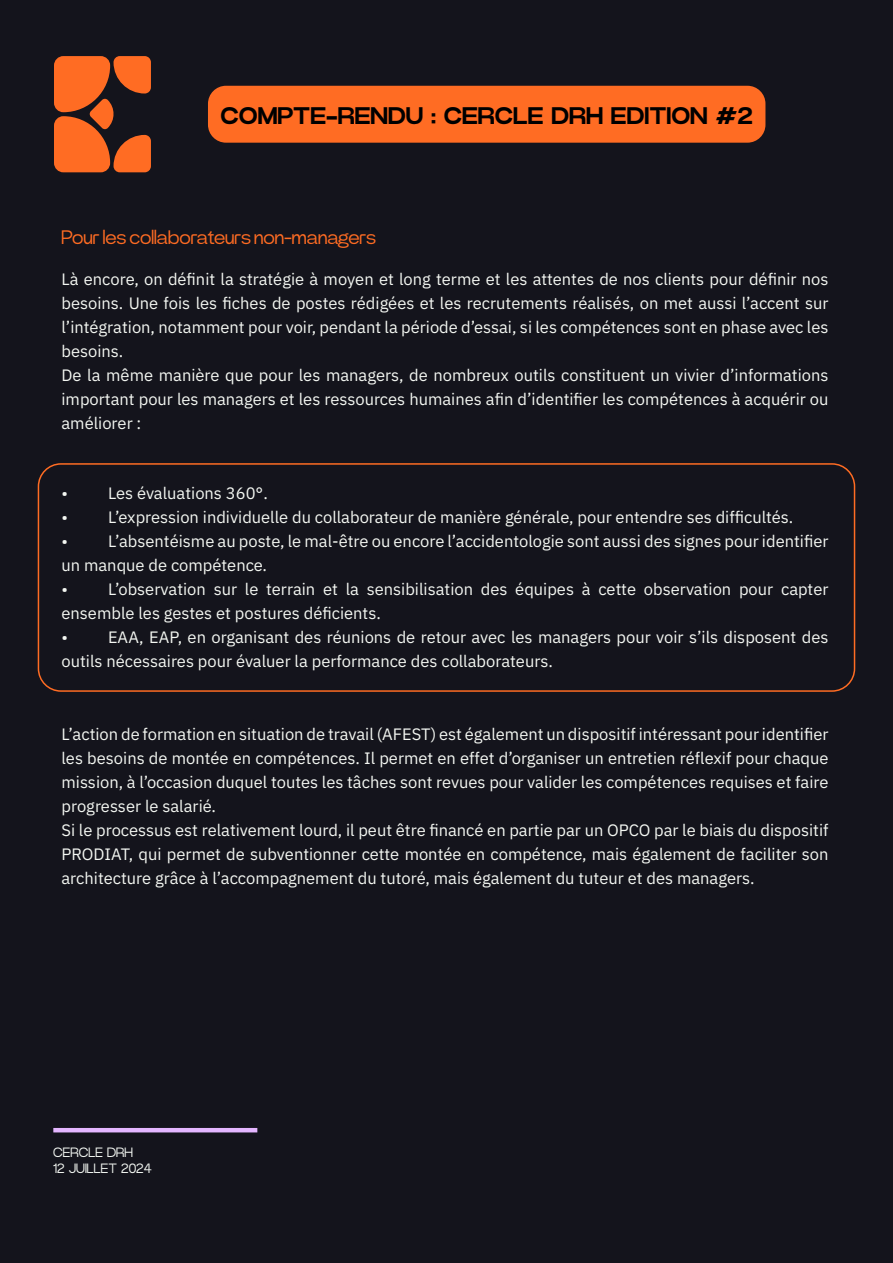
<style>
.page{position:relative;width:893px;height:1263px;background:#14141c}
.page>*{position:absolute;margin:0;border:0;box-sizing:border-box;transform-origin:0 0}
.t1{font:700 24px "Power Grotesk";color:#000}
.t2{font:300 19.5px "Power Grotesk";color:#ff6c23}
.t3{font:16.5px/24px "Anuphan";color:#f4f7f2}
.t4{font:300 13.5px/16.2px "Power Grotesk";color:#f3f7f2}
</style>
<div class="page">
<hr style="left:53px;top:1128px;width:204px;height:4px;background:#e4b6ff">
<svg style="left:89px;top:103px;width:25px;height:22px"></svg>
<div style="left:54px;top:56px;width:56px;height:56px;background:#ff6c23;border-radius:9px"></div>
<div style="left:114px;top:56px;width:37px;height:38px;background:#ff6c23;border-radius:6px"></div>
<div style="left:114px;top:135px;width:37px;height:37px;background:#ff6c23;border-radius:6px"></div>
<div style="left:54px;top:116px;width:56px;height:56px;background:#ff6c23;border-radius:9px"></div>
<div style="left:208px;top:86px;width:557px;height:57px;background:#ff6c23;border-radius:18px"></div>
<div style="left:38px;top:463px;width:817px;height:229px;border:2px solid #ff6c23;border-radius:22px"></div>
<h1 class="t1" style="left:220px;top:101px;width:534px">COMPTE-RENDU : CERCLE DRH EDITION #2</h1>
<p class="t2" style="left:62px;top:226px;width:316px">Pour les collaborateurs non-managers</p>
<p class="t3" style="left:62px;top:265px;width:768px">Là encore, on définit la stratégie à moyen et long terme et les attentes de nos clients pour définir nos besoins. Une fois les fiches de postes rédigées et les recrutements réalisés, on met aussi l’accent sur l’intégration, notamment pour voir, pendant la période d’essai, si les compétences sont en phase avec les besoins.<br>De la même manière que pour les managers, de nombreux outils constituent un vivier d’informations important pour les managers et les ressources humaines afin d’identifier les compétences à acquérir ou améliorer :</p>
<p class="t3" style="left:62px;top:480px;width:8px">•</p>
<p class="t3" style="left:108px;top:480px;width:161px">Les évaluations 360°.</p>
<p class="t3" style="left:62px;top:504px;width:8px">•</p>
<p class="t3" style="left:108px;top:504px;width:687px">L’expression individuelle du collaborateur de manière générale, pour entendre ses difficultés.</p>
<p class="t3" style="left:62px;top:528px;width:8px">•</p>
<p class="t3" style="left:62px;top:528px;width:768px;text-indent:46px">L’absentéisme au poste, le mal-être ou encore l’accidentologie sont aussi des signes pour identifier un manque de compétence.<br>•</p>
<p class="t3" style="left:62px;top:576px;width:768px;text-indent:46px">L’observation sur le terrain et la sensibilisation des équipes à cette observation pour capter ensemble les gestes et postures déficients.<br>•</p>
<p class="t3" style="left:62px;top:624px;width:768px;text-indent:46px">EAA, EAP, en organisant des réunions de retour avec les managers pour voir s’ils disposent des outils nécessaires pour évaluer la performance des collaborateurs.</p>
<p class="t3" style="left:62px;top:721px;width:768px">L’action de formation en situation de travail (AFEST) est également un dispositif intéressant pour identifier les besoins de montée en compétences. Il permet en effet d’organiser un entretien réflexif pour chaque mission, à l’occasion duquel toutes les tâches sont revues pour valider les compétences requises et faire progresser le salarié.<br>Si le processus est relativement lourd, il peut être financé en partie par un OPCO par le biais du dispositif PRODIAT, qui permet de subventionner cette montée en compétence, mais également de faciliter son architecture grâce à l’accompagnement du tutoré, mais également du tuteur et des managers.</p>
<p class="t4" style="left:53px;top:1144px;width:100px">CERCLE DRH<br>12 JUILLET 2024</p>
</div>
